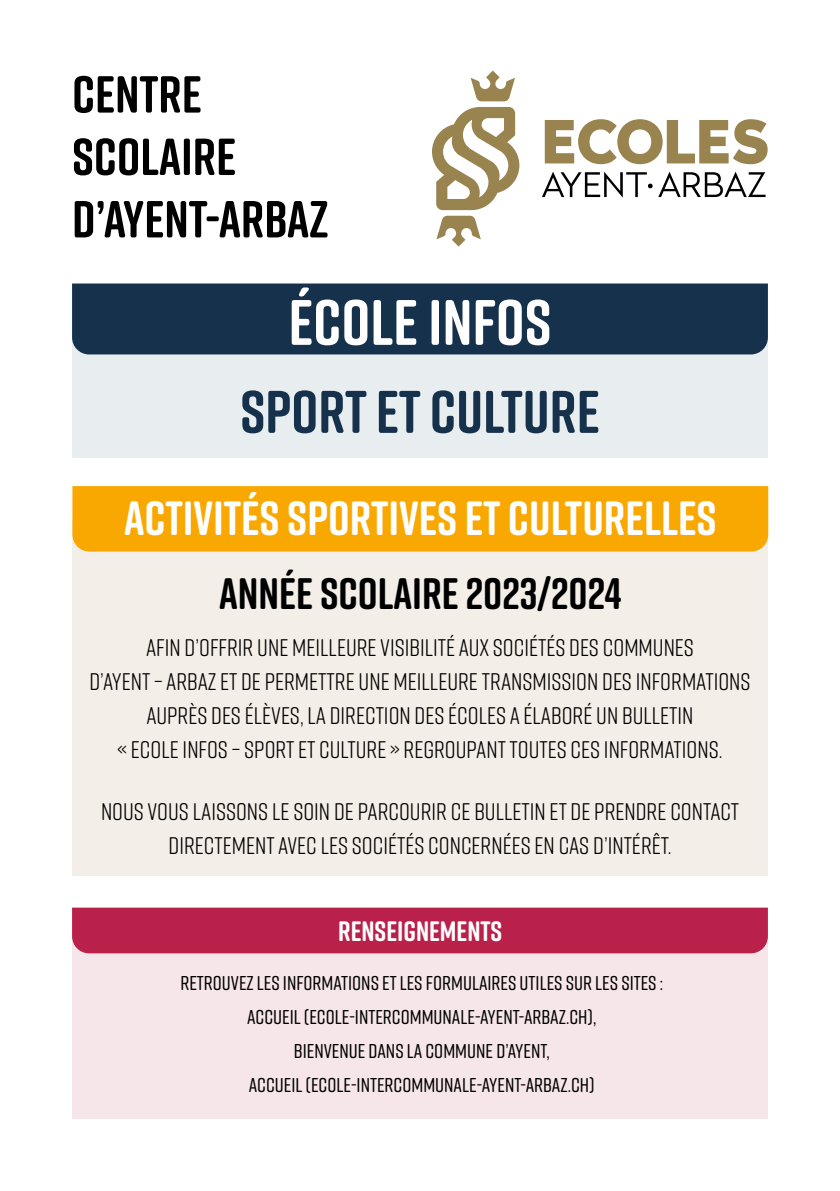
<style>
.page{position:relative;width:840px;height:1191px;background:#fff}
.page>*{position:absolute;margin:0;border:0;box-sizing:border-box;transform-origin:0 0}
.t1{font:700 64px "Rift Soft";color:#fff}
.t2{font:700 60px "Rift Soft";color:#16314b}
.t3{font:700 52px/62.4px "Rift Soft";color:#000}
.t4{font:700 48px "Rift Soft";color:#fff}
.t5{font:700 44px "Rift Soft";color:#000}
.t6{font:700 28px "Rift Soft";color:#fff}
.t7{font:24px/34px "Rift Soft";color:#000;text-align:center}
.t8{font:500 20px/34px "Rift Soft";color:#000;text-align:center}
</style>
<div class="page">
<div style="left:72px;top:283px;width:695px;height:175px;background:#e8edf0"></div>
<div style="left:72px;top:521px;width:695px;height:355px;background:#f3eee7"></div>
<div style="left:72px;top:907px;width:695px;height:212px;background:#f6e6e9"></div>
<div style="left:72px;top:283px;width:695px;height:71px;background:#16314b"></div>
<div style="left:72px;top:486px;width:695px;height:65px;background:#f8a800"></div>
<div style="left:72px;top:907px;width:695px;height:46px;background:#b9214b"></div>
<svg style="left:544px;top:119px;width:223px;height:45px"></svg>
<svg style="left:542px;top:172px;width:110px;height:25px"></svg>
<svg style="left:658px;top:172px;width:107px;height:25px"></svg>
<svg style="left:470px;top:71px;width:44px;height:30px"></svg>
<svg style="left:436px;top:216px;width:44px;height:30px"></svg>
<svg style="left:432px;top:107px;width:87px;height:103px"></svg>
<h3 class="t3" style="left:72px;top:62px;width:258px">CENTRE<br>SCOLAIRE<br>D’AYENT-ARBAZ</h3>
<h1 class="t1" style="left:288px;top:276px;width:264px">ÉCOLE INFOS</h1>
<h2 class="t2" style="left:240px;top:369px;width:361px">SPORT ET CULTURE</h2>
<h3 class="t4" style="left:124px;top:484px;width:593px">ACTIVITÉS SPORTIVES ET CULTURELLES</h3>
<h3 class="t5" style="left:219px;top:562px;width:403px">ANNÉE SCOLAIRE 2023/2024</h3>
<p class="t7" style="left:89px;top:629px;width:662px">AFIN D’OFFRIR UNE MEILLEURE VISIBILITÉ AUX SOCIÉTÉS DES COMMUNES<br>D’AYENT – ARBAZ ET DE PERMETTRE UNE MEILLEURE TRANSMISSION DES INFORMATIONS AUPRÈS DES ÉLÈVES, LA DIRECTION DES ÉCOLES A ÉLABORÉ UN BULLETIN<br>« ECOLE INFOS – SPORT ET CULTURE » REGROUPANT TOUTES CES INFORMATIONS.</p>
<p class="t7" style="left:101px;top:793px;width:639px">NOUS VOUS LAISSONS LE SOIN DE PARCOURIR CE BULLETIN ET DE PRENDRE CONTACT<br>DIRECTEMENT AVEC LES SOCIÉTÉS CONCERNÉES EN CAS D’INTÉRÊT.</p>
<p class="t6" style="left:338px;top:911px;width:165px">RENSEIGNEMENTS</p>
<p class="t8" style="left:180px;top:965px;width:484px">RETROUVEZ LES INFORMATIONS ET LES FORMULAIRES UTILES SUR LES SITES :<br>ACCUEIL (ECOLE-INTERCOMMUNALE-AYENT-ARBAZ.CH),<br>BIENVENUE DANS LA COMMUNE D’AYENT,<br>ACCUEIL (ECOLE-INTERCOMMUNALE-AYENT-ARBAZ.CH)</p>
</div>
